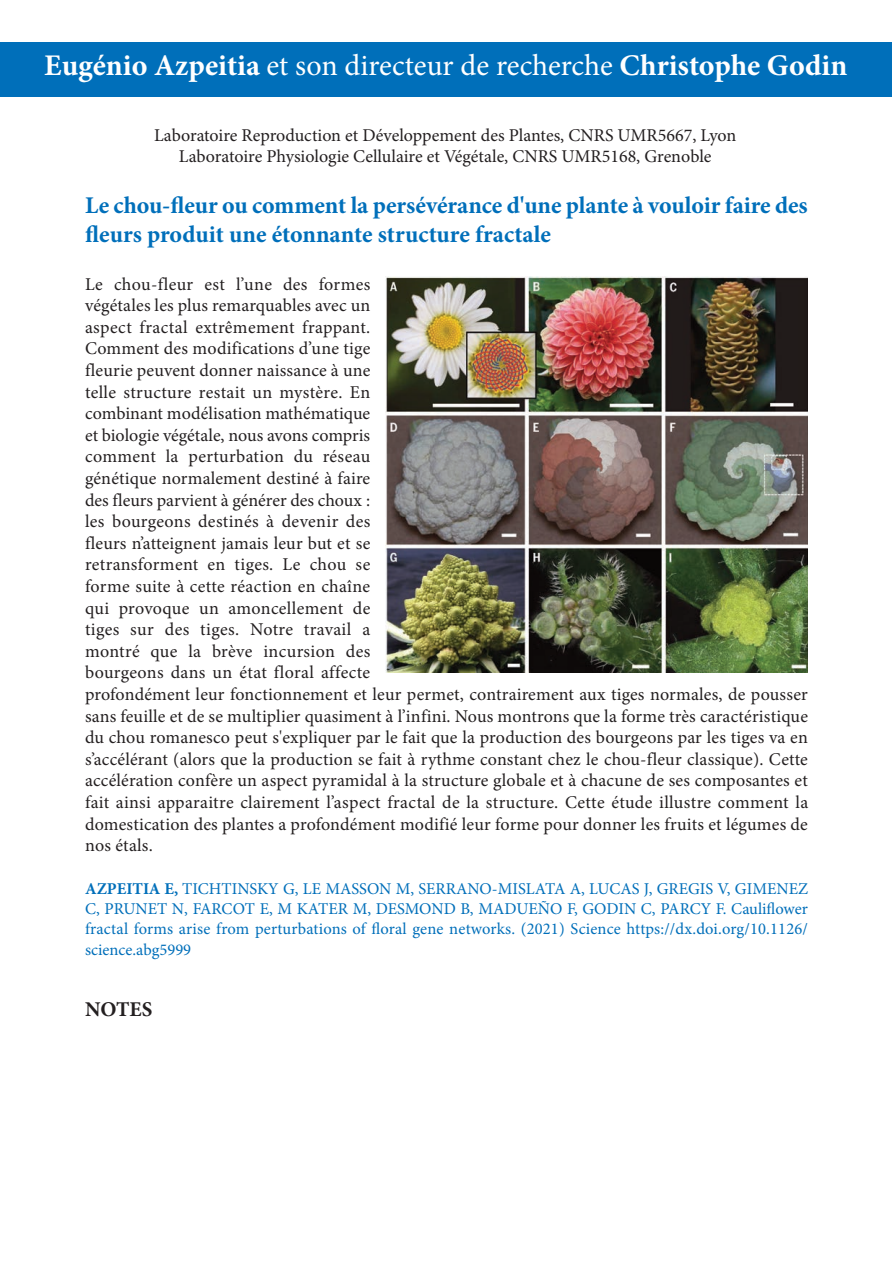
<style>
.page{position:relative;width:893px;height:1263px;background:#fff}
.page>*{position:absolute;margin:0;border:0;box-sizing:border-box;transform-origin:0 0}
.t1{font:700 30px "Minion Pro";color:#fff}
.t2{font:700 24px/28.8px "Minion Pro";letter-spacing:-.005em;color:#006fba}
.t3{font:700 21px "Minion Pro";letter-spacing:-.005em;color:#231f20}
.t4{font:18px/21.6px "Minion Pro";letter-spacing:.01em;color:#231f20}
.t5{font:16.5px/20.1px "Minion Pro";letter-spacing:.005em;color:#006fba;text-align:justify}
.s1{font-weight:400}
.s2{font-weight:700}
</style>
<div class="page">
<div style="left:0;top:43px;width:892px;height:54px;background:#006fba"></div>
<img style="left:385px;top:276px;width:423px;height:397px">
<p class="t1" style="left:44px;top:54px;width:805px">Eugénio Azpeitia <span class="s1">et son directeur de recherche</span> Christophe Godin</p>
<p class="t4" style="left:154px;top:126px;width:584px">Laboratoire Reproduction et Développement des Plantes, CNRS UMR5667, Lyon</p>
<p class="t4" style="left:179px;top:147px;width:534px">Laboratoire Physiologie Cellulaire et Végétale, CNRS UMR5168, Grenoble</p>
<p class="t2" style="left:85px;top:193px;width:724px">Le chou-fleur ou comment la persévérance d'une plante à vouloir faire des fleurs produit une étonnante structure fractale</p>
<p class="t4" style="left:85px;top:275px;width:725px">Le chou-fleur est l’une des formes<br>végétales les plus remarquables avec un<br>aspect fractal extrêmement frappant.<br>Comment des modifications d’une tige<br>fleurie peuvent donner naissance à une<br>telle structure restait un mystère. En<br>combinant modélisation mathématique<br>et biologie végétale, nous avons compris<br>comment la perturbation du réseau<br>génétique normalement destiné à faire<br>des fleurs parvient à générer des choux :<br>les bourgeons destinés à devenir des<br>fleurs n’atteignent jamais leur but et se<br>retransforment en tiges. Le chou se<br>forme suite à cette réaction en chaîne<br>qui provoque un amoncellement de<br>tiges sur des tiges. Notre travail a<br>montré que la brève incursion des<br>bourgeons dans un état floral affecte<br>profondément leur fonctionnement et leur permet, contrairement aux tiges normales, de pousser sans feuille et de se multiplier quasiment à l’infini. Nous montrons que la forme très caractéristique du chou romanesco peut s'expliquer par le fait que la production des bourgeons par les tiges va en s’accélérant (alors que la production se fait à rythme constant chez le chou-fleur classique). Cette accélération confère un aspect pyramidal à la structure globale et à chacune de ses composantes et fait ainsi apparaitre clairement l’aspect fractal de la structure. Cette étude illustre comment la domestication des plantes a profondément modifié leur forme pour donner les fruits et légumes de nos étals.</p>
<p class="t5" style="left:85px;top:880px;width:724px"><span class="s2">AZPEITIA E,</span> TICHTINSKY G, LE MASSON M, SERRANO-MISLATA A, LUCAS J, GREGIS V, GIMENEZ C, PRUNET N, FARCOT E, M KATER M, DESMOND B, MADUEÑO F, GODIN C, PARCY F. Cauliflower fractal forms arise from perturbations of floral gene networks. (2021) Science https://dx.doi.org/10.1126/ science.abg5999</p>
<p class="t3" style="left:85px;top:1002px;width:69px">NOTES</p>
</div>
